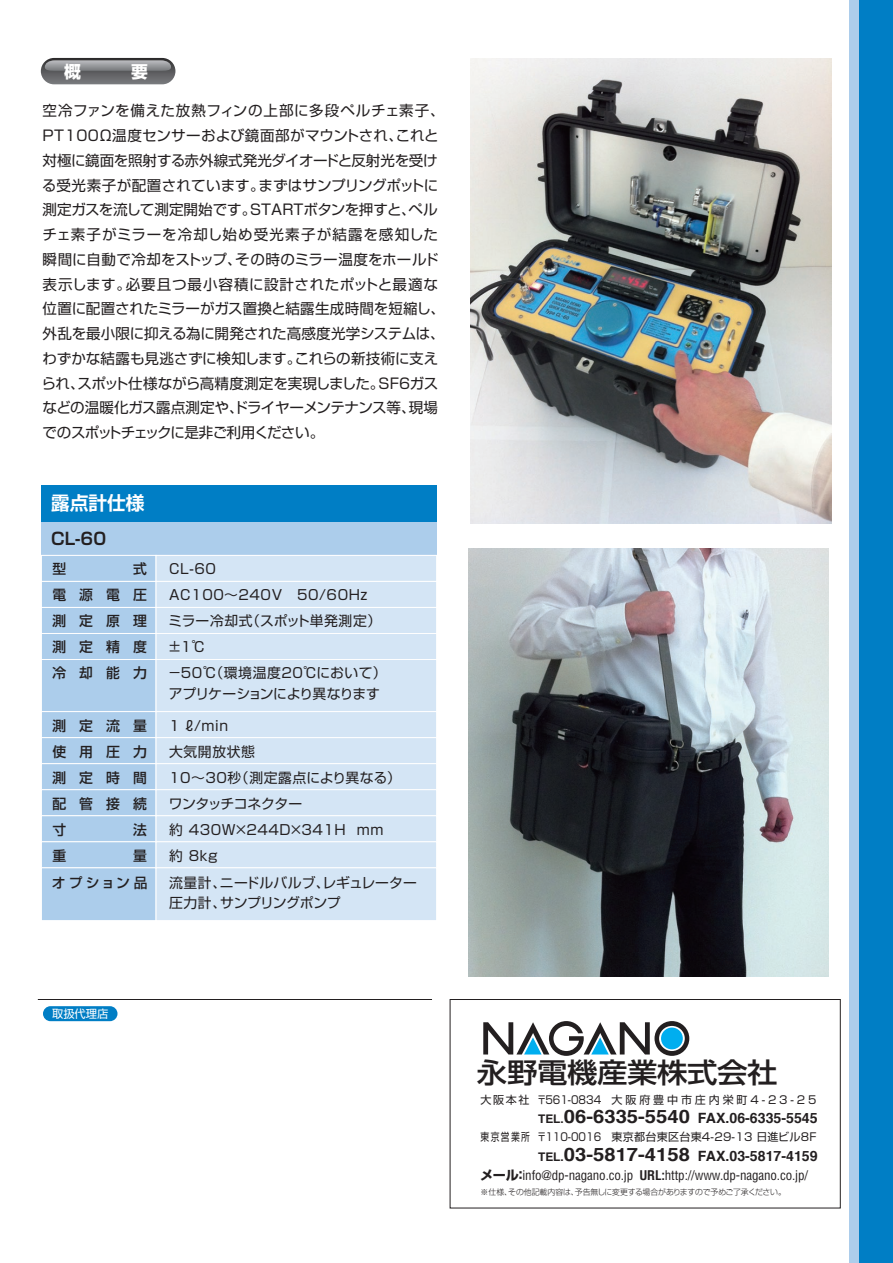
<style>
.page{position:relative;width:893px;height:1263px;background:#fff}
.page>*{position:absolute;margin:0;border:0;box-sizing:border-box;transform-origin:0 0}
.t1{font:500 27.75px "Shin Go Pro";letter-spacing:-.015em;color:#231f20;scale:1.1 1}
.t2{font:700 18.75px "Shin Go Pro De";color:#fff}
.t3{font:700 16.8px "Shin Go Pro De";color:#231f20}
.t4{font:700 16.8px "Shin Go Pro";color:#fff}
.t5{font:14.55px/24.8px "Shin Go Pro";letter-spacing:-.005em;color:#231f20}
.t6{font:700 14.1px "Helvetica";color:#231f20}
.t7{font:13.8px/26.1px "Shin Go Pro";letter-spacing:.03em;color:#231f20}
.t8{font:500 13.8px/26.1px "Shin Go Pro";letter-spacing:.945em;color:#231f20;text-align:justify}
.t9{font:13.8px "Shin Go Pro";letter-spacing:-.055em;color:#231f20}
.t10{font:13.8px "Shin Go Pro";letter-spacing:-.025em;color:#231f20}
.t11{font:condensed 13.05px "Helvetica";letter-spacing:-.01em;color:#231f20}
.t12{font:11.25px "Shin Go Pro";color:#fff}
.t13{font:10.95px "Shin Go Pro";letter-spacing:.025em;color:#231f20}
.t14{font:10.95px "Shin Go Pro";letter-spacing:.025em;color:#231f20;scale:.9 1}
.t15{font:10.95px "Shin Go Pro";letter-spacing:.26em;color:#231f20}
.t16{font:10.95px "Shin Go Pro";letter-spacing:.025em;color:#231f20;scale:.8 1}
.t17{font:300 7.8px "Shin Go Pro";letter-spacing:-.02em;color:#231f20}
.s1{font-family:"Shin Go Pro";font-weight:700;font-stretch:normal}
.s2{font-weight:700}
.s3{font-size:11.85px}
.s4{font-size:18.45px}
</style>
<div class="page">
<div style="left:41px;top:485px;width:396px;height:37px;background:#007ec5"></div>
<div style="left:41px;top:522px;width:396px;height:33px;background:#accdeb"></div>
<div style="left:41px;top:555px;width:115px;height:27px;background:#accdeb;border:1px solid #fff"></div>
<div style="left:156px;top:555px;width:281px;height:27px;background:#d4e5f5;border:1px solid #fff"></div>
<div style="left:41px;top:581px;width:115px;height:27px;background:#accdeb;border:1px solid #fff"></div>
<div style="left:156px;top:581px;width:281px;height:27px;background:#d4e5f5;border:1px solid #fff"></div>
<div style="left:41px;top:607px;width:115px;height:27px;background:#accdeb;border:1px solid #fff"></div>
<div style="left:156px;top:607px;width:281px;height:27px;background:#d4e5f5;border:1px solid #fff"></div>
<div style="left:41px;top:633px;width:115px;height:27px;background:#accdeb;border:1px solid #fff"></div>
<div style="left:156px;top:633px;width:281px;height:27px;background:#d4e5f5;border:1px solid #fff"></div>
<div style="left:41px;top:659px;width:115px;height:53px;background:#accdeb;border:1px solid #fff"></div>
<div style="left:156px;top:659px;width:281px;height:53px;background:#d4e5f5;border:1px solid #fff"></div>
<div style="left:41px;top:711px;width:115px;height:27px;background:#accdeb;border:1px solid #fff"></div>
<div style="left:156px;top:711px;width:281px;height:27px;background:#d4e5f5;border:1px solid #fff"></div>
<div style="left:41px;top:737px;width:115px;height:27px;background:#accdeb;border:1px solid #fff"></div>
<div style="left:156px;top:737px;width:281px;height:27px;background:#d4e5f5;border:1px solid #fff"></div>
<div style="left:41px;top:763px;width:115px;height:27px;background:#accdeb;border:1px solid #fff"></div>
<div style="left:156px;top:763px;width:281px;height:27px;background:#d4e5f5;border:1px solid #fff"></div>
<div style="left:41px;top:789px;width:115px;height:27px;background:#accdeb;border:1px solid #fff"></div>
<div style="left:156px;top:789px;width:281px;height:27px;background:#d4e5f5;border:1px solid #fff"></div>
<div style="left:41px;top:815px;width:115px;height:27px;background:#accdeb;border:1px solid #fff"></div>
<div style="left:156px;top:815px;width:281px;height:27px;background:#d4e5f5;border:1px solid #fff"></div>
<div style="left:41px;top:841px;width:115px;height:27px;background:#accdeb;border:1px solid #fff"></div>
<div style="left:156px;top:841px;width:281px;height:27px;background:#d4e5f5;border:1px solid #fff"></div>
<div style="left:41px;top:867px;width:115px;height:54px;background:#accdeb;border:1px solid #fff"></div>
<div style="left:156px;top:867px;width:281px;height:54px;background:#d4e5f5;border:1px solid #fff"></div>
<img style="left:471px;top:59px;width:360px;height:464px">
<img style="left:469px;top:548px;width:360px;height:429px">
<div style="left:859px;top:0;width:34px;height:1263px;background:#007ec5"></div>
<div style="left:850px;top:0;width:9px;height:1263px;background:#accdeb"></div>
<svg style="left:41px;top:58px;width:134px;height:26px;background:#616164"></svg>
<svg style="left:45px;top:60px;width:126px;height:11px"></svg>
<div style="left:43px;top:1006px;width:74px;height:15px;background:#007ec5;border-radius:8px"></div>
<hr style="left:38px;top:999px;width:394px;height:1px;background:#231f20">
<div style="left:450px;top:999px;width:391px;height:209px;border:1px solid #231f20"></div>
<svg style="left:483px;top:1021px;width:206px;height:35px"></svg>
<div style="left:661px;top:1027px;width:22px;height:22px;background:#00aeef;border-radius:50%"></div>
<p class="t4" style="left:64px;top:58px;width:85px">概　　　要</p>
<p class="t5" style="left:41px;top:97px;width:405px">空冷ファンを備えた放熱フィンの上部に多段ペルチェ素子、<br>PT100Ω温度センサーおよび鏡面部がマウントされ、これと対極に鏡面を照射する赤外線式発光ダイオードと反射光を受ける受光素子が配置されています。まずはサンプリングポットに測定ガスを流して測定開始です。STARTボタンを押すと、ペルチェ素子がミラーを冷却し始め受光素子が結露を感知した瞬間に自動で冷却をストップ、その時のミラー温度をホールド表示します。必要且つ最小容積に設計されたポットと最適な位置に配置されたミラーがガス置換と結露生成時間を短縮し、外乱を最小限に抑える為に開発された高感度光学システムは、わずかな結露も見逃さずに検知します。これらの新技術に支えられ、スポット仕様ながら高精度測定を実現しました。SF6ガスなどの温暖化ガス露点測定や、ドライヤーメンテナンス等、現場でのスポットチェックに是非ご利用ください。</p>
<p class="t2" style="left:51px;top:487px;width:95px">露点計仕様</p>
<p class="t3" style="left:51px;top:525px;width:57px">CL-60</p>
<p class="t8" style="left:52px;top:554px;width:96px">型　　式電源電圧測定原理測定精度冷却能力</p>
<p class="t8" style="left:52px;top:711px;width:97px">測定流量使用圧力測定時間配管接続寸　　法重　　量オプション品</p>
<p class="t7" style="left:168px;top:554px;width:220px">CL-60<br>AC100～240V　50/60Hz<br>ミラー冷却式（スポット単発測定）±1℃<br>－50℃（環境温度20℃において）</p>
<p class="t9" style="left:169px;top:682px;width:212px">アプリケーションにより異なります</p>
<p class="t7" style="left:169px;top:711px;width:250px">1 ℓ/min<br>大気開放状態<br>10～30秒（測定露点により異なる）ワンタッチコネクター<br>約 430W×244D×341H mm<br>約 8kg<br>流量計、ニードルバルブ、レギュレーター</p>
<p class="t10" style="left:169px;top:891px;width:173px">圧力計、サンプリングポンプ</p>
<p class="t12" style="left:52px;top:1004px;width:58px">取扱代理店</p>
<h1 class="t1" style="left:477px;top:1050px;width:275px">永野電機産業株式会社</h1>
<p class="t13" style="left:481px;top:1091px;width:51px">大阪本社</p>
<p class="t15" style="left:612px;top:1091px;width:206px">大阪府豊中市庄内栄町4-23-25</p>
<p class="t13" style="left:612px;top:1128px;width:206px">東京都台東区台東4-29-13 日進ビル8F</p>
<p class="t14" style="left:537px;top:1091px;width:73px">〒561-0834</p>
<p class="t14" style="left:537px;top:1128px;width:73px">〒110-0016</p>
<p class="t11" style="left:480px;top:1167px;width:329px"><span class="s1">メール：</span>info@dp-nagano.co.jp <span class="s2">URL:</span>http://www.dp-nagano.co.jp/</p>
<p class="t17" style="left:481px;top:1185px;width:307px">※仕様、その他記載内容は、予告無しに変更する場合がありますので予めご了承ください。</p>
<p class="t6" style="left:538px;top:1105px;width:281px"><span class="s3">TEL.</span><span class="s4">06-6335-5540</span> FAX.06-6335-5545</p>
<p class="t16" style="left:481px;top:1128px;width:63px">東京営業所</p>
<p class="t6" style="left:538px;top:1143px;width:281px"><span class="s3">TEL.</span><span class="s4">03-5817-4158</span> FAX.03-5817-4159</p>
</div>
